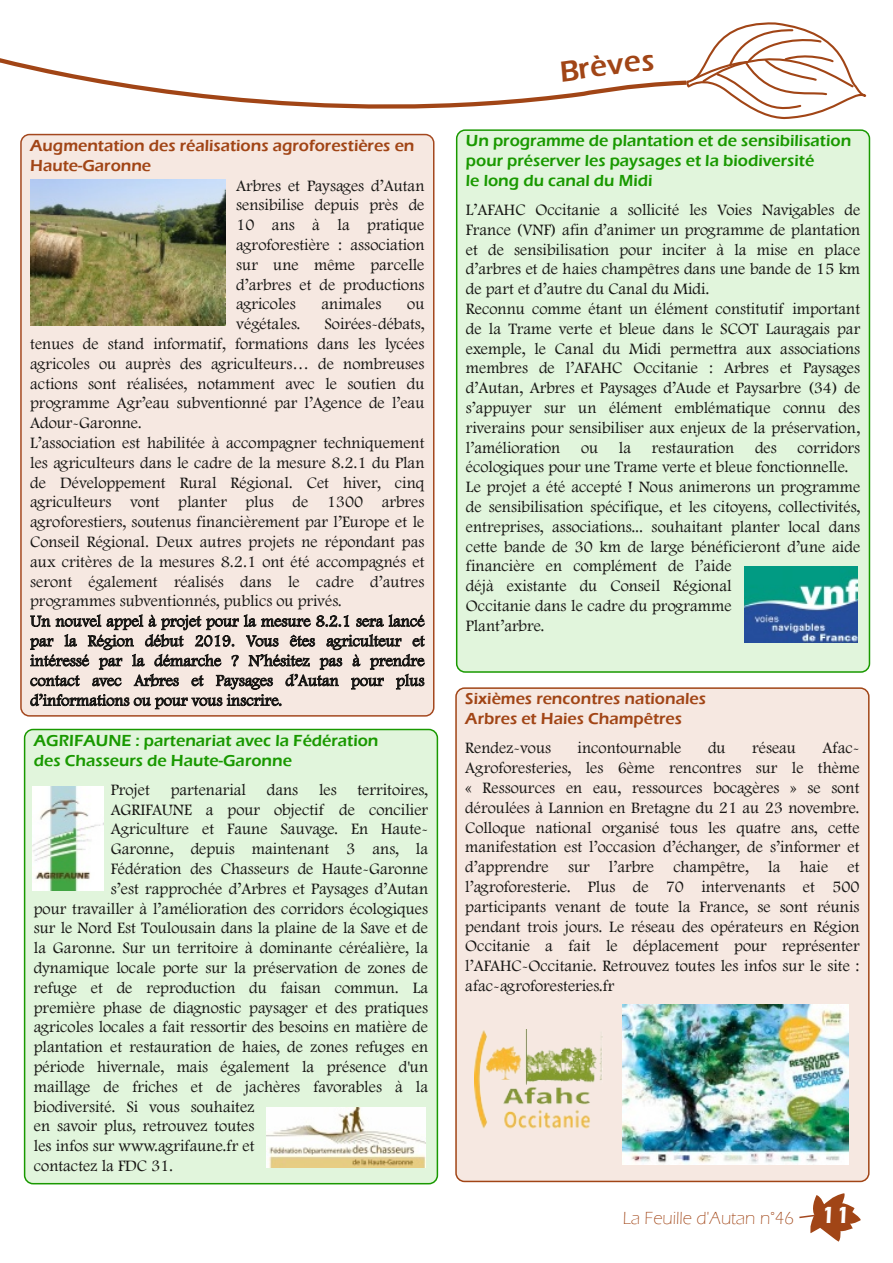
<style>
.page{position:relative;width:893px;height:1263px;background:#fff}
.page>*{position:absolute;margin:0;border:0;box-sizing:border-box;transform-origin:0 0}
.t1{font:300 18px "Eras ITC";color:#a14516}
.t2{font:16.5px/19.8px "Footlight MT Light";color:#171614}
.t3{font:600 16.5px/19.8px "Eras ITC";color:#199900}
.t4{font:600 16.5px/19.8px "Eras ITC";color:#a14516}
.s1{font-weight:600;font-size:24px;color:#fff}
</style>
<div class="page">
<svg style="left:799px;top:1193px;width:62px;height:48px"></svg>
<svg style="left:691px;top:22px;width:175px;height:97px"></svg>
<div style="left:457px;top:130px;width:412px;height:542px;background:#e1f5dc;border-radius:9px"></div>
<div style="left:456px;top:129px;width:414px;height:544px;border:2px solid #199900;border-radius:9px"></div>
<div style="left:25px;top:729px;width:412px;height:455px;background:#e1f5dc;border-radius:9px"></div>
<div style="left:24px;top:729px;width:414px;height:455px;border:2px solid #199900;border-radius:9px"></div>
<div style="left:456px;top:688px;width:413px;height:493px;background:#f6e8e1;border-radius:9px"></div>
<div style="left:455px;top:687px;width:414px;height:495px;border:2px solid #a14516;border-radius:9px"></div>
<div style="left:21px;top:135px;width:413px;height:581px;background:#f6e8e1;border-radius:9px"></div>
<svg style="left:5px;top:59px;width:686px;height:96px"></svg>
<svg style="left:0;top:58px;width:5px;height:6px"></svg>
<img style="left:623px;top:1005px;width:225px;height:159px">
<img style="left:744px;top:567px;width:114px;height:76px">
<img style="left:266px;top:1108px;width:160px;height:60px">
<img style="left:33px;top:786px;width:70px;height:105px">
<img style="left:474px;top:1030px;width:128px;height:99px">
<img style="left:30px;top:179px;width:196px;height:147px">
<svg style="left:560px;top:59px;width:94px;height:22px"></svg>
<p class="t4" style="left:30px;top:136px;width:386px">Augmentation des réalisations agroforestières en<br>Haute-Garonne</p>
<p class="t2" style="left:236px;top:177px;width:190px;text-align:justify">Arbres et Paysages d’Autan sensibilise depuis près de 10 ans à la pratique agroforestière : association sur une même parcelle d’arbres et de productions agricoles</p>
<p class="t2" style="left:322px;top:296px;width:61px">animales</p>
<p class="t2" style="left:407px;top:296px;width:19px">ou</p>
<p class="t2" style="left:236px;top:315px;width:66px">végétales.</p>
<p class="t2" style="left:30px;top:315px;width:396px;text-indent:294px">Soirées-débats, tenues de stand informatif, formations dans les lycées agricoles ou auprès des agriculteurs… de nombreuses actions sont réalisées, notamment avec le soutien du programme Agr’eau subventionné par l’Agence de l’eau Adour-Garonne.<br>L’association est habilitée à accompagner techniquement les agriculteurs dans le cadre de la mesure 8.2.1 du Plan de Développement Rural Régional. Cet hiver, cinq agriculteurs vont planter plus de 1300 arbres agroforestiers, soutenus financièrement par l’Europe et le Conseil Régional. Deux autres projets ne répondant pas aux critères de la mesures 8.2.1 ont été accompagnés et seront également réalisés dans le cadre d’autres programmes subventionnés, publics ou privés.<br>Un nouvel appel à projet pour la mesure 8.2.1 sera lancé par la Région début 2019. Vous êtes agriculteur et intéressé par la démarche ? N’hésitez pas à prendre contact avec Arbres et Paysages d’Autan pour plus d’informations ou pour vous inscrire.</p>
<p class="t3" style="left:34px;top:730px;width:346px">AGRIFAUNE : partenariat avec la Fédération des Chasseurs de Haute-Garonne</p>
<p class="t2" style="left:111px;top:781px;width:41px">Projet</p>
<p class="t2" style="left:171px;top:781px;width:77px">partenarial</p>
<p class="t2" style="left:267px;top:781px;width:33px">dans</p>
<p class="t2" style="left:319px;top:781px;width:19px">les</p>
<p class="t2" style="left:357px;top:781px;width:72px">territoires,</p>
<p class="t2" style="left:111px;top:801px;width:319px">AGRIFAUNE a pour objectif de concilier</p>
<p class="t2" style="left:111px;top:820px;width:319px">Agriculture et Faune Sauvage. En Haute-</p>
<p class="t2" style="left:111px;top:840px;width:319px">Garonne, depuis maintenant 3 ans, la</p>
<p class="t2" style="left:111px;top:860px;width:319px">Fédération des Chasseurs de Haute-Garonne</p>
<p class="t2" style="left:111px;top:880px;width:319px">s’est rapprochée d’Arbres et Paysages d’Autan</p>
<p class="t2" style="left:34px;top:900px;width:396px">pour travailler à l’amélioration des corridors écologiques</p>
<p class="t2" style="left:34px;top:919px;width:396px">sur le Nord Est Toulousain dans la plaine de la Save et de</p>
<p class="t2" style="left:34px;top:939px;width:396px">la Garonne. Sur un territoire à dominante céréalière, la</p>
<p class="t2" style="left:34px;top:959px;width:396px">dynamique locale porte sur la préservation de zones de</p>
<p class="t2" style="left:34px;top:979px;width:396px">refuge et de reproduction du faisan commun. La</p>
<p class="t2" style="left:34px;top:999px;width:396px">première phase de diagnostic paysager et des pratiques</p>
<p class="t2" style="left:34px;top:1018px;width:396px">agricoles locales a fait ressortir des besoins en matière de</p>
<p class="t2" style="left:34px;top:1038px;width:396px">plantation et restauration de haies, de zones refuges en</p>
<p class="t2" style="left:34px;top:1058px;width:396px">période hivernale, mais également la présence d'un</p>
<p class="t2" style="left:34px;top:1078px;width:396px">maillage de friches et de jachères favorables à la</p>
<p class="t2" style="left:34px;top:1098px;width:222px">biodiversité. Si vous souhaitez</p>
<p class="t2" style="left:34px;top:1117px;width:222px">en savoir plus, retrouvez toutes</p>
<p class="t2" style="left:34px;top:1137px;width:222px">les infos sur www.agrifaune.fr et</p>
<p class="t2" style="left:34px;top:1157px;width:141px">contactez la FDC 31.</p>
<p class="t3" style="left:466px;top:131px;width:387px">Un programme de plantation et de sensibilisation pour préserver les paysages et la biodiversité<br>le long du canal du Midi</p>
<p class="t2" style="left:466px;top:201px;width:396px">L’AFAHC Occitanie a sollicité les Voies Navigables de France (VNF) afin d’animer un programme de plantation et de sensibilisation pour inciter à la mise en place d’arbres et de haies champêtres dans une bande de 15 km de part et d’autre du Canal du Midi.<br>Reconnu comme étant un élément constitutif important de la Trame verte et bleue dans le SCOT Lauragais par exemple, le Canal du Midi permettra aux associations membres de l’AFAHC Occitanie : Arbres et Paysages d’Autan, Arbres et Paysages d’Aude et Paysarbre (34) de s’appuyer sur un élément emblématique connu des riverains pour sensibiliser aux enjeux de la préservation, l’amélioration</p>
<p class="t2" style="left:581px;top:439px;width:19px">ou</p>
<p class="t2" style="left:619px;top:439px;width:14px">la</p>
<p class="t2" style="left:652px;top:439px;width:84px">restauration</p>
<p class="t2" style="left:755px;top:439px;width:23px">des</p>
<p class="t2" style="left:466px;top:439px;width:396px;text-indent:332px">corridors écologiques pour une Trame verte et bleue fonctionnelle.<br>Le projet a été accepté ! Nous animerons un programme de sensibilisation spécifique, et les citoyens, collectivités, entreprises, associations... souhaitant planter local dans cette bande de 30 km de large bénéficieront d’une aide financière en complément de l’aide<br>déjà existante du Conseil Régional<br>Occitanie dans le cadre du programme<br>Plant’arbre.</p>
<p class="t4" style="left:465px;top:689px;width:242px">Sixièmes rencontres nationales<br>Arbres et Haies Champêtres</p>
<p class="t2" style="left:465px;top:739px;width:87px">Rendez-vous</p>
<p class="t2" style="left:578px;top:739px;width:105px">incontournable</p>
<p class="t2" style="left:708px;top:739px;width:19px">du</p>
<p class="t2" style="left:752px;top:739px;width:45px">réseau</p>
<p class="t2" style="left:465px;top:739px;width:396px;text-align:justify;text-indent:357px">Afac-Agroforesteries, les 6ème rencontres sur le thème « Ressources en eau, ressources bocagères » se sont déroulées à Lannion en Bretagne du 21 au 23 novembre.<br>Colloque national organisé tous les quatre ans, cette manifestation est l’occasion d’échanger, de s’informer et d’apprendre sur l’arbre champêtre, la haie et l’agroforesterie. Plus de 70 intervenants et 500 participants venant de toute la France, se sont réunis pendant trois jours. Le réseau des opérateurs en Région Occitanie a fait le déplacement pour représenter l’AFAHC-Occitanie. Retrouvez toutes les infos sur le site : afac-agroforesteries.fr</p>
<p class="t1" style="left:623px;top:1208px;width:228px">La Feuille d'Autan n°46 <span class="s1">11</span></p>
</div>
